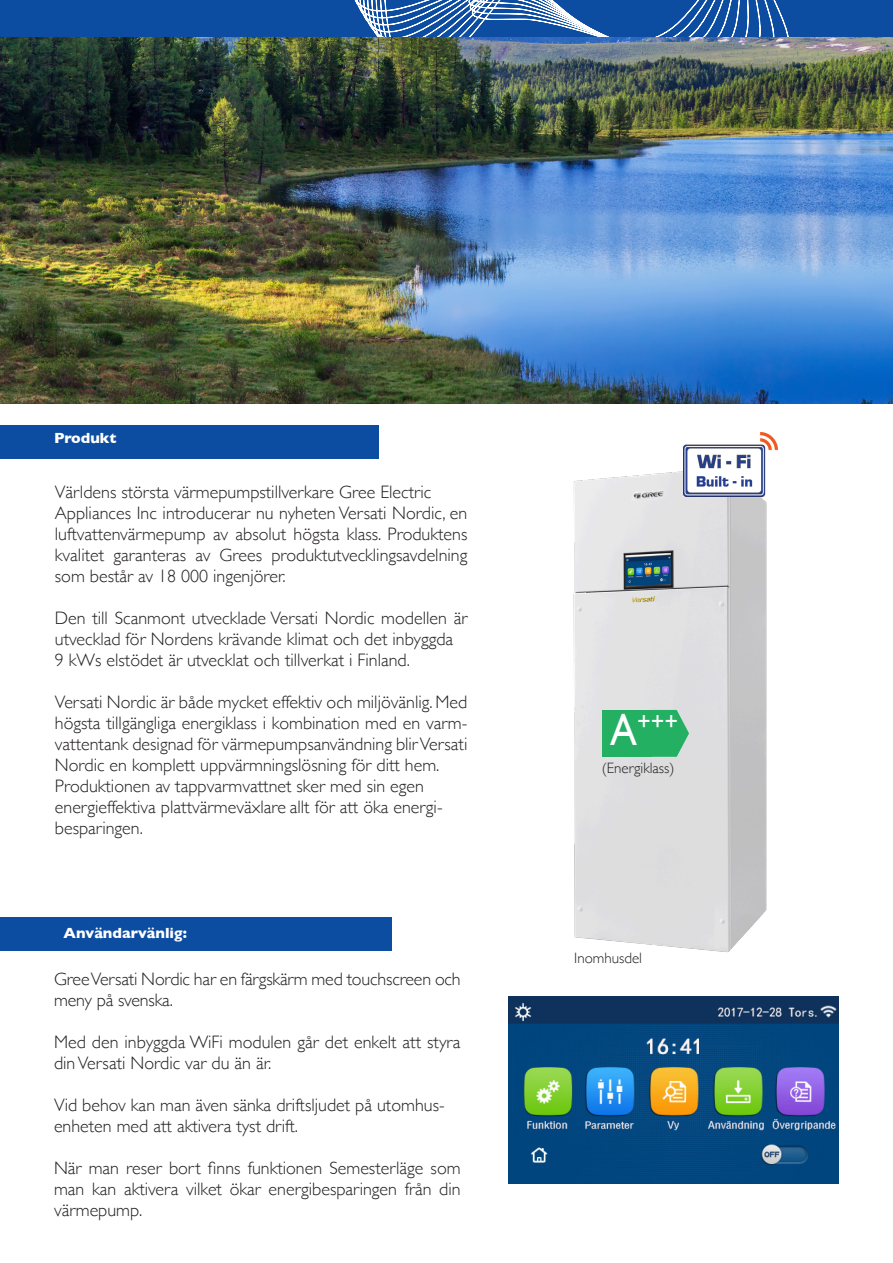
<style>
.page{position:relative;width:893px;height:1263px;background:#fff}
.page>*{position:absolute;margin:0;border:0;box-sizing:border-box;transform-origin:0 0}
.t1{font:25.8px "Gill Sans";color:#fff;scale:.91 1}
.t2{font:300 18px/21px "Gill Sans";color:#231f20;text-align:justify}
.t3{font:300 15px "Gill Sans";color:#231f20}
.t4{font:700 15px "Gill Sans";color:#fff}
.s1{font-size:44.25px}
</style>
<div class="page">
<div style="left:0;top:917px;width:391px;height:34px;background:#0d4da1"></div>
<svg style="left:0;top:0;width:893px;height:38px;background:#255ea8"></svg>
<div style="left:0;top:425px;width:378px;height:34px;background:#0d4da1"></div>
<img style="left:508px;top:996px;width:331px;height:187px">
<img style="left:573px;top:446px;width:205px;height:507px">
<img style="left:683px;top:432px;width:94px;height:64px">
<img style="left:0;top:38px;width:893px;height:365px">
<svg style="left:651px;top:710px;width:38px;height:47px;background:#42b776"></svg>
<div style="left:602px;top:710px;width:49px;height:47px;background:#24b062"></div>
<p class="t4" style="left:54px;top:426px;width:64px">Produkt</p>
<p class="t2" style="left:55px;top:481px;width:378px">Världens största värmepumpstillverkare Gree Electric</p>
<p class="t2" style="left:55px;top:502px;width:414px">Appliances Inc introducerar nu nyheten Versati Nordic, en luftvattenvärmepump av absolut högsta klass. Produktens kvalitet garanteras av Grees produktutvecklingsavdelning som består av 18 000 ingenjörer.</p>
<p class="t2" style="left:55px;top:607px;width:414px">Den till Scanmont utvecklade Versati Nordic modellen är utvecklad för Nordens krävande klimat och det inbyggda</p>
<p class="t2" style="left:55px;top:649px;width:357px">9 kWs elstödet är utvecklat och tillverkat i Finland.</p>
<p class="t2" style="left:55px;top:691px;width:414px">Versati Nordic är både mycket effektiv och miljövänlig. Med högsta tillgängliga energiklass i kombination med en varm&shy;vattentank designad för värmepumpsanvändning blir Versati Nordic en komplett uppvärmningslösning för ditt hem.</p>
<p class="t2" style="left:55px;top:775px;width:371px">Produktionen av tappvarmvattnet sker med sin egen</p>
<p class="t2" style="left:55px;top:796px;width:389px">energieffektiva plattvärmeväxlare allt för att öka energi-</p>
<p class="t2" style="left:55px;top:817px;width:89px">besparingen.</p>
<p class="t4" style="left:64px;top:921px;width:125px">Användarvänlig:</p>
<p class="t2" style="left:54px;top:968px;width:408px">Gree Versati Nordic har en färgskärm med touchscreen och meny på svenska.</p>
<p class="t2" style="left:54px;top:1031px;width:408px">Med den inbyggda WiFi modulen går det enkelt att styra din Versati Nordic var du än är.</p>
<p class="t2" style="left:54px;top:1094px;width:392px">Vid behov kan man även sänka driftsljudet på utomhus-</p>
<p class="t2" style="left:54px;top:1115px;width:246px">enheten med att aktivera tyst drift.</p>
<p class="t2" style="left:54px;top:1157px;width:408px">När man reser bort finns funktionen Semesterläge som man kan aktivera vilket ökar energibesparingen från din värmepump.</p>
<p class="t1" style="left:610px;top:706px;width:76px"><span class="s1">A</span>+++</p>
<p class="t3" style="left:602px;top:756px;width:74px">(Energiklass)</p>
<p class="t3" style="left:574px;top:946px;width:69px">Inomhusdel</p>
</div>
